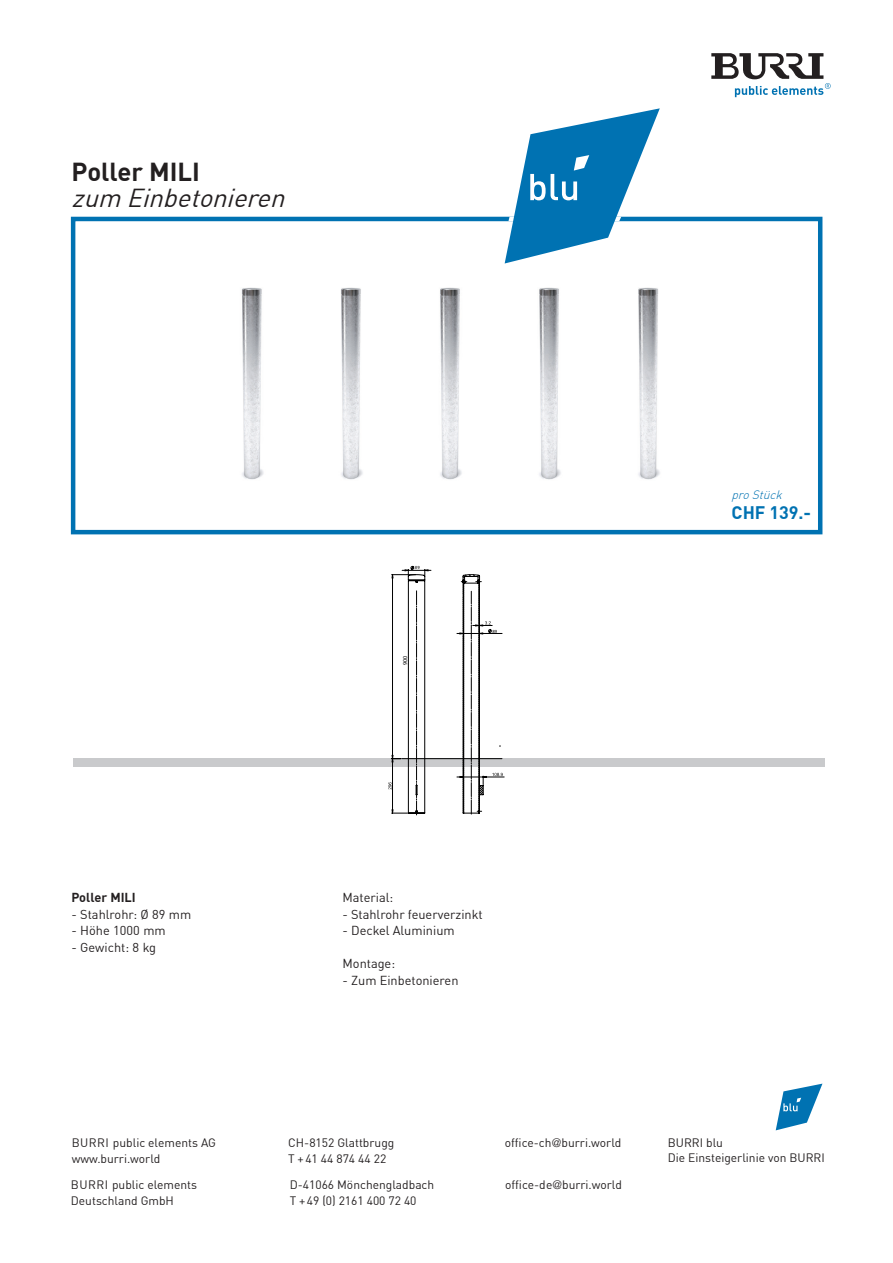
<style>
.page{position:relative;width:893px;height:1263px;background:#fff}
.page>*{position:absolute;margin:0;border:0;box-sizing:border-box;transform-origin:0 0}
.t1{font:italic 25.5px "DIN Offc Pro";color:#231f20}
.t2{font:700 25.5px "DIN Offc Pro";color:#231f20}
.t3{font:700 17.85px "DIN Offc Pro";color:#0072b2}
.t4{font:12.75px "DIN Offc Pro";color:#231f20}
.t5{font:700 12.75px "DIN Offc Pro";color:#231f20}
.t6{font:12px/15.5px "DIN Offc Pro";color:#231f20}
.t7{font:italic 300 12px "DIN Offc Pro";color:#0072b2}
.t8{font:6px "Myriad Pro";color:#000}
.t9{font:4.65px "Myriad Pro";color:#000}
.s1{font-family:"Helvetica Neue LT Std";font-weight:300}
</style>
<div class="page">
<svg style="left:776px;top:1083px;width:46px;height:47px"></svg>
<div style="left:73px;top:758px;width:752px;height:9px;background:#c9cacc"></div>
<svg style="left:388px;top:566px;width:116px;height:249px"></svg>
<img style="left:241px;top:262px;width:419px;height:218px">
<div style="left:71px;top:217px;width:751px;height:317px;border:4px solid #0072b2"></div>
<svg style="left:505px;top:108px;width:155px;height:155px"></svg>
<svg style="left:711px;top:53px;width:120px;height:44px"></svg>
<h1 class="t2" style="left:72px;top:152px;width:130px">Poller MILI</h1>
<h1 class="t1" style="left:72px;top:178px;width:223px">zum Einbetonieren</h1>
<p class="t9" style="left:415px;top:565px;width:6px">89</p>
<p class="t8" style="left:401px;top:665px;width:11px;rotate:-90deg">900</p>
<p class="t9" style="left:492px;top:628px;width:6px">89</p>
<p class="t7" style="left:731px;top:486px;width:56px">proStück</p>
<h2 class="t3" style="left:732px;top:499px;width:81px">CHF 139.-</h2>
<p class="t5" style="left:71px;top:887px;width:66px">Poller MILI</p>
<p class="t4" style="left:71px;top:904px;width:121px">- Stahlrohr: Ø 89 mm</p>
<p class="t4" style="left:71px;top:921px;width:96px">- Höhe 1000 mm</p>
<p class="t4" style="left:71px;top:937px;width:86px">- Gewicht: 8 kg</p>
<p class="t4" style="left:342px;top:888px;width:52px">Material:</p>
<p class="t4" style="left:342px;top:904px;width:142px">- Stahlrohr feuerverzinkt</p>
<p class="t4" style="left:342px;top:921px;width:114px">- Deckel Aluminium</p>
<p class="t4" style="left:342px;top:954px;width:54px">Montage:</p>
<p class="t4" style="left:342px;top:970px;width:118px">- Zum Einbetonieren</p>
<p class="t6" style="left:72px;top:1134px;width:146px">BURRI public elements AG www.burri.world</p>
<p class="t6" style="left:288px;top:1134px;width:108px">CH-8152 Glattbrugg<br>T +41 44 874 44 22</p>
<p class="t6" style="left:505px;top:1134px;width:118px">office-ch<span class="s1">@</span>burri.world</p>
<p class="t6" style="left:71px;top:1176px;width:128px">BURRI public elements</p>
<p class="t6" style="left:505px;top:1176px;width:118px">office-de<span class="s1">@</span>burri.world</p>
<p class="t6" style="left:71px;top:1192px;width:105px">Deutschland GmbH</p>
<p class="t6" style="left:290px;top:1176px;width:146px">D-41066 Mönchengladbach<br>T +49 (0) 2161 400 72 40</p>
<p class="t6" style="left:668px;top:1134px;width:158px">BURRI blu<br>Die Einsteigerlinie von BURRI</p>
</div>
